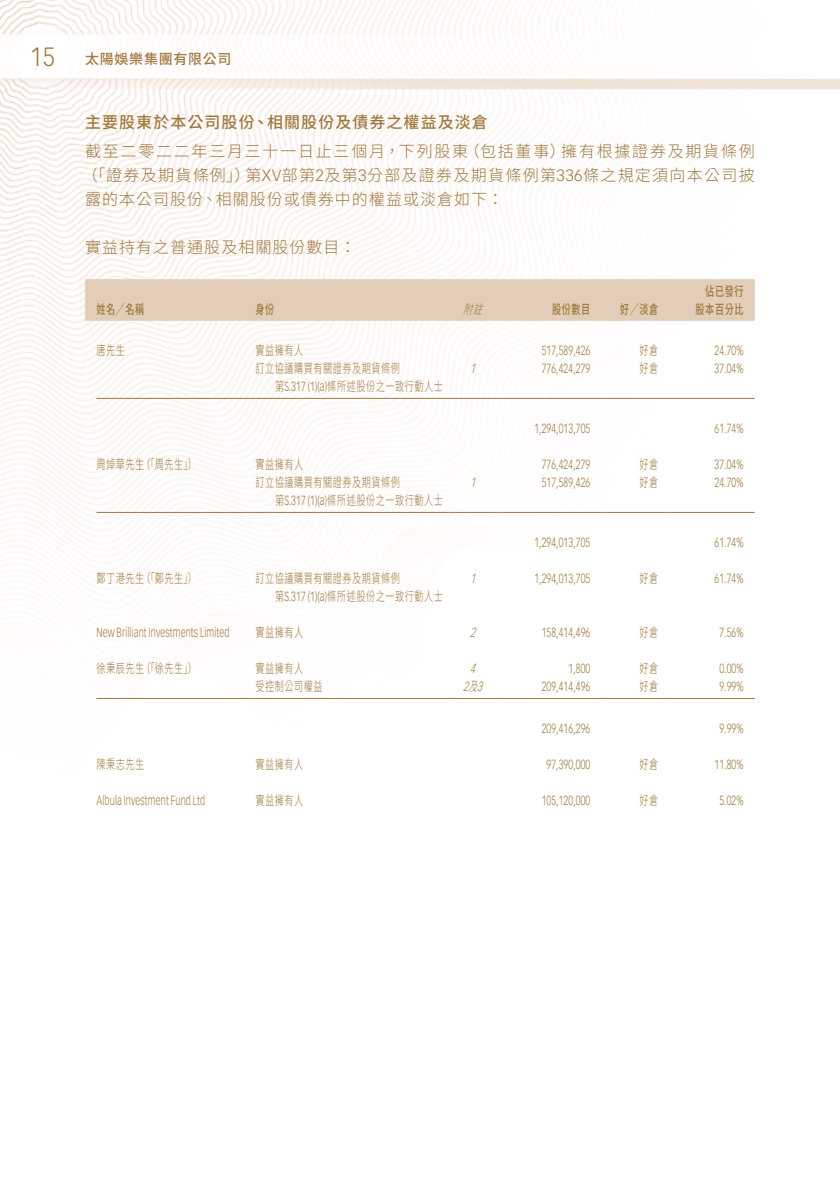
<style>
.page{position:relative;width:840px;height:1191px;background:#fff}
.page>*{position:absolute;margin:0;border:0;box-sizing:border-box;transform-origin:0 0}
.t1{font:300 26px "Vectora LT Std";color:#9f783d;scale:.9 1}
.Body_Text{font:300 16px/24px "Source Han Sans TC";letter-spacing:.08em;color:#9f783d}
.Heading_2{font:500 16px "Source Han Sans TC";letter-spacing:.065em;color:#9f783d}
.Body_Text-2{font:300 16px "Source Han Sans TC";letter-spacing:.11em;color:#9f783d}
.t2{font:500 14px "Source Han Sans TC";letter-spacing:.05em;color:#9f783d}
.Body_Text-3{font:300 13px "Vectora LT Std";letter-spacing:.015em;color:#9f783d;scale:.7 1}
.Body_Text-4{font:300 13px/18px "Source Han Sans TC";letter-spacing:.065em;color:#9f783d;scale:.7 1}
.Body_Text-5{font:500 13px "Source Han Sans TC";letter-spacing:.065em;color:#9f783d;scale:.7 1}
.Body_Text-6{font:italic 300 13px "Vectora LT Std";color:#9f783d;scale:.7 1}
.Body_Text-7{font:italic 300 13px "Source Han Sans TC";color:#9f783d;scale:.7 1}
.s1{font-family:"Vectora LT Std"}
</style>
<div class="page">
<img style="left:0;top:0;width:839px;height:699px">
<div style="left:85px;top:279px;width:669px;height:42px;background:#e2ceb8"></div>
<hr style="left:96px;top:398px;width:159px;height:1px;background:#9f783d">
<hr style="left:255px;top:398px;width:193px;height:1px;background:#9f783d">
<hr style="left:448px;top:398px;width:51px;height:1px;background:#9f783d">
<hr style="left:499px;top:398px;width:102px;height:1px;background:#9f783d">
<hr style="left:601px;top:398px;width:68px;height:1px;background:#9f783d">
<hr style="left:669px;top:398px;width:85px;height:1px;background:#9f783d">
<hr style="left:96px;top:512px;width:159px;height:1px;background:#9f783d">
<hr style="left:255px;top:512px;width:193px;height:1px;background:#9f783d">
<hr style="left:448px;top:512px;width:51px;height:1px;background:#9f783d">
<hr style="left:499px;top:512px;width:102px;height:1px;background:#9f783d">
<hr style="left:601px;top:512px;width:68px;height:1px;background:#9f783d">
<hr style="left:669px;top:512px;width:85px;height:1px;background:#9f783d">
<hr style="left:96px;top:698px;width:159px;height:1px;background:#9f783d">
<hr style="left:255px;top:698px;width:193px;height:1px;background:#9f783d">
<hr style="left:448px;top:698px;width:51px;height:1px;background:#9f783d">
<hr style="left:499px;top:698px;width:102px;height:1px;background:#9f783d">
<hr style="left:601px;top:698px;width:68px;height:1px;background:#9f783d">
<hr style="left:669px;top:698px;width:85px;height:1px;background:#9f783d">
<h1 class="t1" style="left:30px;top:42px;width:29px">15</h1>
<p class="t2" style="left:85px;top:51px;width:148px">太陽娛樂集團有限公司</p>
<p class="Heading_2" style="left:85px;top:113px;width:404px">主要股東於本公司股份、相關股份及債券之權益及淡倉</p>
<p class="Body_Text" style="left:463px;top:140px;width:103px">（包括董事）</p>
<p class="Body_Text-2" style="left:561px;top:142px;width:195px">擁有根據證券及期貨條例</p>
<p class="Body_Text" style="left:245px;top:140px;width:510px;text-indent:-160px">截至二零二二年三月三十一日止三個月，下列股東<br>第<span class="s1">XV</span>部第<span class="s1">2</span>及第<span class="s1">3</span>分部及證券及期貨條例第<span class="s1">336</span>條之規定須向本公司披</p>
<p class="Body_Text" style="left:82px;top:164px;width:423px">（「證券及期貨條例」）<br>露的本公司股份、相關股份或債券中的權益或淡倉如下：</p>
<p class="Body_Text" style="left:85px;top:236px;width:272px">實益持有之普通股及相關股份數目：</p>
<p class="Body_Text-5" style="left:96px;top:301px;width:70px">姓名╱名稱</p>
<p class="Body_Text-4" style="left:96px;top:342px;width:42px">唐先生</p>
<p class="Body_Text-5" style="left:255px;top:301px;width:28px">身份</p>
<p class="Body_Text-4" style="left:255px;top:342px;width:70px">實益擁有人</p>
<p class="Body_Text-7" style="left:463px;top:301px;width:43px">附註</p>
<p class="Body_Text-5" style="left:551px;top:301px;width:56px">股份數目</p>
<p class="Body_Text-3" style="left:541px;top:343px;width:71px">517,589,426</p>
<p class="Body_Text-5" style="left:619px;top:301px;width:56px">好╱淡倉</p>
<p class="Body_Text-4" style="left:639px;top:342px;width:28px">好倉</p>
<p class="Body_Text-5" style="left:705px;top:283px;width:56px">佔已發行</p>
<p class="Body_Text-5" style="left:695px;top:301px;width:70px">股本百分比</p>
<p class="Body_Text-3" style="left:714px;top:343px;width:43px">24.70%</p>
<p class="Body_Text-4" style="left:275px;top:360px;width:241px;text-indent:-20px">訂立協議購買有關證券及期貨條例<br>第<span class="s1">S.317 )a) (1(</span> 條所述股份之一致行動人士</p>
<p class="Body_Text-3" style="left:714px;top:361px;width:43px">37.04%</p>
<p class="Body_Text-4" style="left:639px;top:360px;width:28px">好倉</p>
<p class="Body_Text-3" style="left:541px;top:361px;width:71px">776,424,279</p>
<p class="Body_Text-6" style="left:470px;top:361px;width:14px">1</p>
<p class="Body_Text-3" style="left:534px;top:421px;width:81px">1,294,013,705</p>
<p class="Body_Text-3" style="left:714px;top:421px;width:43px">61.74%</p>
<p class="Body_Text-4" style="left:141px;top:456px;width:81px">（「周先生」）</p>
<p class="Body_Text-4" style="left:96px;top:456px;width:70px">周焯華先生</p>
<p class="Body_Text-4" style="left:255px;top:456px;width:70px">實益擁有人</p>
<p class="Body_Text-3" style="left:541px;top:457px;width:71px">776,424,279</p>
<p class="Body_Text-4" style="left:639px;top:456px;width:28px">好倉</p>
<p class="Body_Text-3" style="left:714px;top:457px;width:43px">37.04%</p>
<p class="Body_Text-4" style="left:275px;top:474px;width:241px;text-indent:-20px">訂立協議購買有關證券及期貨條例<br>第<span class="s1">S.317 )a) (1(</span> 條所述股份之一致行動人士</p>
<p class="Body_Text-3" style="left:714px;top:475px;width:43px">24.70%</p>
<p class="Body_Text-4" style="left:639px;top:474px;width:28px">好倉</p>
<p class="Body_Text-3" style="left:541px;top:475px;width:71px">517,589,426</p>
<p class="Body_Text-6" style="left:470px;top:475px;width:14px">1</p>
<p class="Body_Text-3" style="left:534px;top:535px;width:81px">1,294,013,705</p>
<p class="Body_Text-3" style="left:714px;top:535px;width:43px">61.74%</p>
<p class="Body_Text-4" style="left:141px;top:570px;width:81px">（「鄭先生」）</p>
<p class="Body_Text-4" style="left:96px;top:570px;width:70px">鄭丁港先生</p>
<p class="Body_Text-4" style="left:255px;top:570px;width:208px">訂立協議購買有關證券及期貨條例</p>
<p class="Body_Text-6" style="left:470px;top:571px;width:14px">1</p>
<p class="Body_Text-3" style="left:534px;top:571px;width:81px">1,294,013,705</p>
<p class="Body_Text-4" style="left:639px;top:570px;width:28px">好倉</p>
<p class="Body_Text-3" style="left:714px;top:571px;width:43px">61.74%</p>
<p class="Body_Text-4" style="left:275px;top:588px;width:241px">第<span class="s1">S.317 )a) (1(</span> 條所述股份之一致行動人士</p>
<p class="Body_Text-3" style="left:96px;top:625px;width:191px">New Brilliant Investments Limited</p>
<p class="Body_Text-4" style="left:255px;top:624px;width:70px">實益擁有人</p>
<p class="Body_Text-6" style="left:470px;top:625px;width:14px">2</p>
<p class="Body_Text-3" style="left:541px;top:625px;width:71px">158,414,496</p>
<p class="Body_Text-4" style="left:639px;top:624px;width:28px">好倉</p>
<p class="Body_Text-3" style="left:719px;top:625px;width:36px">7.56%</p>
<p class="Body_Text-4" style="left:141px;top:660px;width:81px">（「徐先生」）</p>
<p class="Body_Text-4" style="left:96px;top:660px;width:70px">徐秉辰先生</p>
<p class="Body_Text-4" style="left:255px;top:660px;width:70px">實益擁有人</p>
<p class="Body_Text-6" style="left:470px;top:661px;width:14px">4</p>
<p class="Body_Text-3" style="left:568px;top:661px;width:33px">1,800</p>
<p class="Body_Text-4" style="left:639px;top:660px;width:28px">好倉</p>
<p class="Body_Text-3" style="left:719px;top:661px;width:36px">0.00%</p>
<p class="Body_Text-4" style="left:255px;top:678px;width:97px">受控制公司權益</p>
<p class="Body_Text-7" style="left:463px;top:679px;width:36px">及<span class="s1">2</span></p>
<p class="Body_Text-6" style="left:477px;top:679px;width:14px">3</p>
<p class="Body_Text-3" style="left:541px;top:679px;width:71px">209,414,496</p>
<p class="Body_Text-4" style="left:639px;top:678px;width:28px">好倉</p>
<p class="Body_Text-3" style="left:719px;top:679px;width:36px">9.99%</p>
<p class="Body_Text-3" style="left:541px;top:721px;width:71px">209,416,296</p>
<p class="Body_Text-3" style="left:719px;top:721px;width:36px">9.99%</p>
<p class="Body_Text-4" style="left:96px;top:756px;width:70px">陳秉志先生</p>
<p class="Body_Text-4" style="left:255px;top:756px;width:70px">實益擁有人</p>
<p class="Body_Text-3" style="left:546px;top:757px;width:64px">97,390,000</p>
<p class="Body_Text-4" style="left:639px;top:756px;width:28px">好倉</p>
<p class="Body_Text-3" style="left:714px;top:757px;width:43px">11.80%</p>
<p class="Body_Text-3" style="left:96px;top:793px;width:157px">Albula Investment Fund Ltd</p>
<p class="Body_Text-4" style="left:255px;top:792px;width:70px">實益擁有人</p>
<p class="Body_Text-3" style="left:541px;top:793px;width:71px">105,120,000</p>
<p class="Body_Text-4" style="left:639px;top:792px;width:28px">好倉</p>
<p class="Body_Text-3" style="left:719px;top:793px;width:36px">5.02%</p>
</div>
